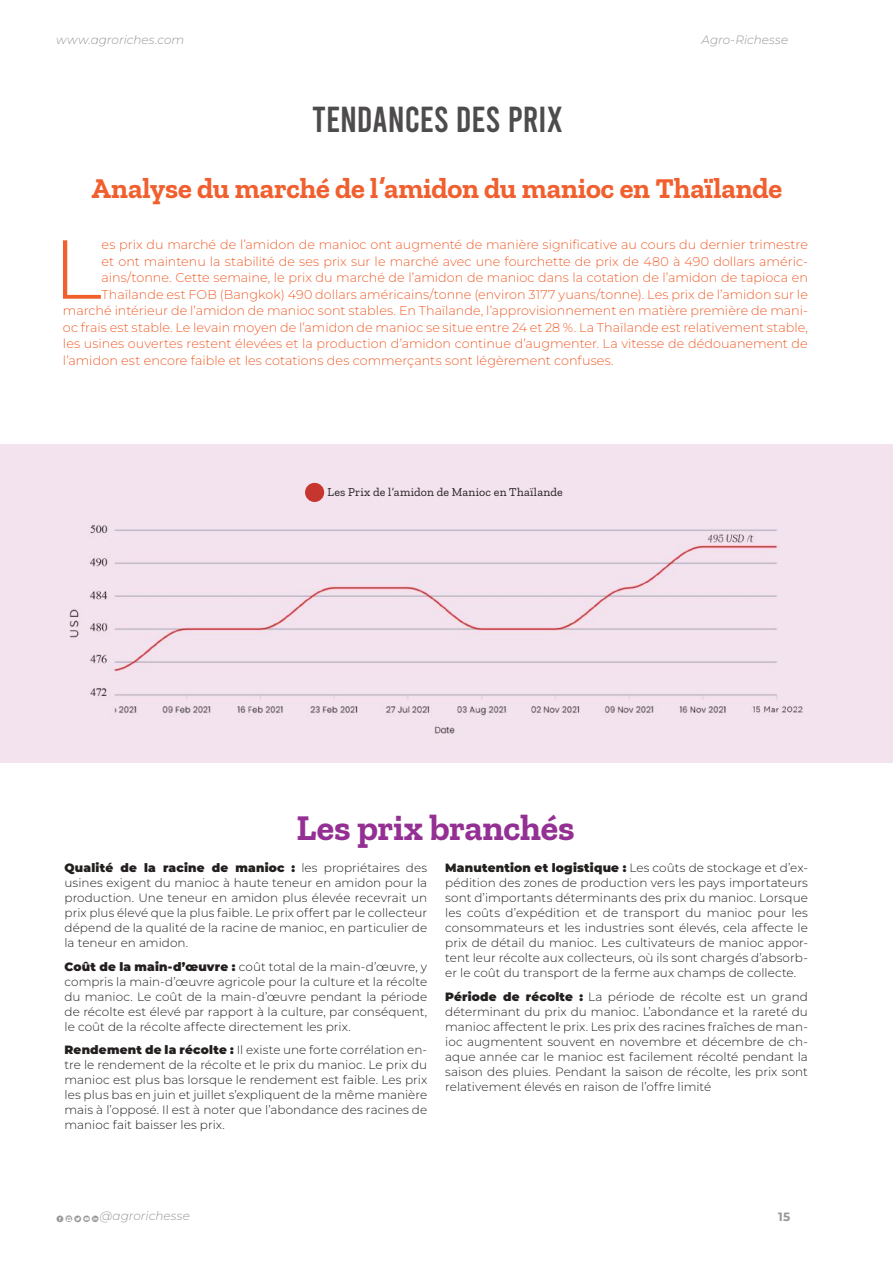
<style>
.page{position:relative;width:893px;height:1263px;background:#fff}
.page>*{position:absolute;margin:0;border:0;box-sizing:border-box;transform-origin:0 0}
.t1{font:300 83.4px "Montserrat";color:#f15f2c}
.t2{font:36px "Bebas";color:#4e4b4c}
.t3{font:700 36px "Zilla Slab";letter-spacing:-.01em;color:#943093}
.t4{font:700 28.5px "Zilla Slab";letter-spacing:-.005em;color:#f15f2e}
.t5{font:300 12.75px "Montserrat";color:#f15f2c}
.t6{font:300 12px/15px "Montserrat";letter-spacing:.005em;color:#241f1f;text-align:justify}
.t7{font:italic 300 12px "Montserrat";color:#969698}
.t8{font:12px "Zilla Slab";letter-spacing:.02em;color:#241f1f}
.t9{font:700 12px "Montserrat";color:#969698}
.s1{font-weight:900}
.s2{font-family:"Social Circles";font-weight:400;font-style:normal}
</style>
<div class="page">
<div style="left:0;top:444px;width:893px;height:319px;background:#f3e3ee"></div>
<div style="left:305px;top:483px;width:19px;height:19px;background:#c7362e;border-radius:50%"></div>
<img style="left:69px;top:525px;width:734px;height:209px">
<div style="left:111px;top:513px;width:703px;height:13px;background:#f3e3ee"></div>
<p class="t7" style="left:56px;top:32px;width:130px">www.agroriches.com</p>
<p class="t7" style="left:702px;top:32px;width:88px">Agro-Richesse</p>
<h2 class="t2" style="left:312px;top:101px;width:77px">TENDANCES</h2>
<h2 class="t2" style="left:456px;top:101px;width:108px">DES PRIX</h2>
<h3 class="t4" style="left:91px;top:172px;width:692px">Analyse du marché de l’amidon du manioc en Thaïlande</h3>
<h1 class="t1" style="left:53px;top:214px;width:50px">L</h1>
<p class="t5" style="left:102px;top:236px;width:708px">es prix du marché de l’amidon de manioc ont augmenté de manière significative au cours du dernier trimestre</p>
<p class="t5" style="left:102px;top:253px;width:708px">et ont maintenu la stabilité de ses prix sur le marché avec une fourchette de prix de 480 à 490 dollars améric-</p>
<p class="t5" style="left:102px;top:269px;width:708px">ains/tonne. Cette semaine, le prix du marché de l’amidon de manioc dans la cotation de l’amidon de tapioca en</p>
<p class="t5" style="left:102px;top:286px;width:708px">Thaïlande est FOB (Bangkok) 490 dollars américains/tonne (environ 3177 yuans/tonne). Les prix de l’amidon sur le</p>
<p class="t5" style="left:63px;top:302px;width:746px">marché intérieur de l’amidon de manioc sont stables. En Thaïlande, l’approvisionnement en matière première de mani-</p>
<p class="t5" style="left:63px;top:319px;width:746px">oc frais est stable. Le levain moyen de l’amidon de manioc se situe entre 24 et 28 %. La Thaïlande est relativement stable,</p>
<p class="t5" style="left:63px;top:335px;width:746px">les usines ouvertes restent élevées et la production d’amidon continue d’augmenter. La vitesse de dédouanement de</p>
<p class="t5" style="left:63px;top:352px;width:552px">l’amidon est encore faible et les cotations des commerçants sont légèrement confuses.</p>
<p class="t8" style="left:327px;top:486px;width:237px">Les Prix de l’amidon de Manioc en Thaïlande</p>
<h2 class="t3" style="left:297px;top:807px;width:279px">Les prix branchés</h2>
<p class="t6" style="left:65px;top:860px;width:364px"><span class="s1">Qualité de la racine de manioc :</span> les propriétaires des usines exigent du manioc à haute teneur en amidon pour la production. Une teneur en amidon plus élevée recevrait un prix plus élevé que la plus faible. Le prix offert par le collecteur dépend de la qualité de la racine de manioc, en particulier de la teneur en amidon.</p>
<p class="t6" style="left:65px;top:958px;width:364px"><span class="s1">Coût de la main-d’œuvre :</span> coût total de la main-d’œuvre, y compris la main-d’œuvre agricole pour la culture et la récolte du manioc. Le coût de la main-d’œuvre pendant la période de récolte est élevé par rapport à la culture, par conséquent, le coût de la récolte affecte directement les prix.</p>
<p class="t6" style="left:65px;top:1042px;width:364px"><span class="s1">Rendement de la récolte :</span> Il existe une forte corrélation en&shy;tre le rendement de la récolte et le prix du manioc. Le prix du manioc est plus bas lorsque le rendement est faible. Les prix les plus bas en juin et juillet s’expliquent de la même manière mais à l’opposé. Il est à noter que l’abondance des racines de manioc fait baisser les prix.</p>
<p class="t6" style="left:445px;top:860px;width:364px"><span class="s1">Manutention et logistique :</span> Les coûts de stockage et d’ex&shy;pédition des zones de production vers les pays importateurs sont d’importants déterminants des prix du manioc. Lorsque les coûts d’expédition et de transport du manioc pour les consommateurs et les industries sont élevés, cela affecte le prix de détail du manioc. Les cultivateurs de manioc appor&shy;tent leur récolte aux collecteurs, où ils sont chargés d’absorb&shy;er le coût du transport de la ferme aux champs de collecte.</p>
<p class="t6" style="left:445px;top:988px;width:364px"><span class="s1">Période de récolte :</span> La période de récolte est un grand déterminant du prix du manioc. L’abondance et la rareté du manioc affectent le prix. Les prix des racines fraîches de man&shy;ioc augmentent souvent en novembre et décembre de ch&shy;aque année car le manioc est facilement récolté pendant la saison des pluies. Pendant la saison de récolte, les prix sont relativement élevés en raison de l’offre limité</p>
<p class="t7" style="left:56px;top:1207px;width:135px"><span class="s2">fityl</span>@agrorichesse</p>
<p class="t9" style="left:778px;top:1208px;width:14px">15</p>
</div>
